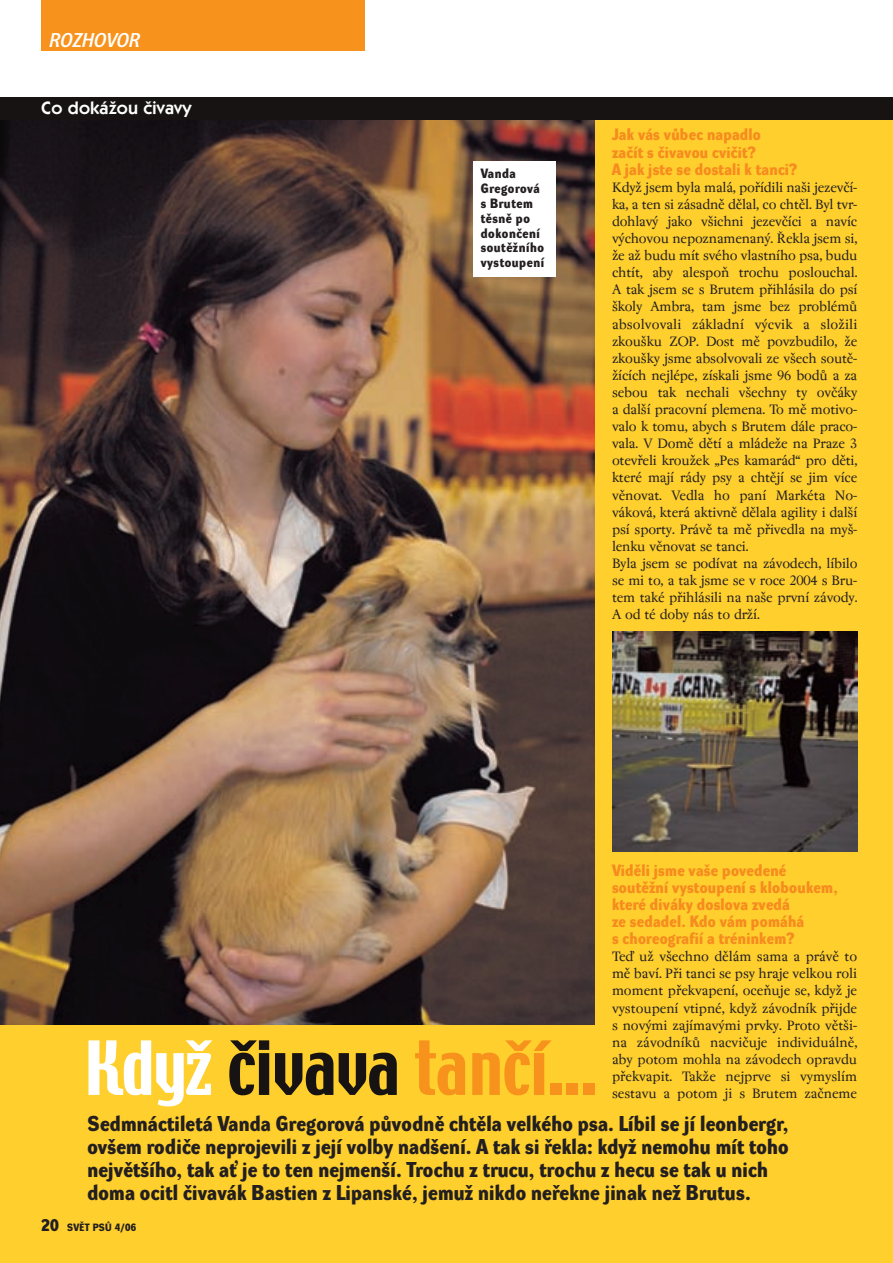
<style>
.page{position:relative;width:893px;height:1263px;background:#fff}
.page>*{position:absolute;margin:0;border:0;box-sizing:border-box;transform-origin:0 0}
.t1{font:66.15px "Techno CE";color:#f7931d}
.t2{font:21px/23px "Dynamo DB";letter-spacing:.01em;color:#231f20}
.t3{font:19.5px "Dynamo D Italic D";letter-spacing:.01em;color:#fff}
.t4{font:600 18px "Itc Kabel CE";letter-spacing:.01em;color:#fff}
.t5{font:16.05px/17.1px "Dynamo DB";letter-spacing:.015em;color:#f68b1f}
.t6{font:15px/17.1px "Regent";letter-spacing:-.015em;color:#231f20}
.t7{font:13.2px/14.9px "Dynamo DB";letter-spacing:.045em;color:#231f20}
.t8{font:10.35px "Dynamo DB";letter-spacing:.03em;color:#231f20}
.s1{color:#fff}
.s2{color:#171312}
.s3{font-size:16.5px}
</style>
<div class="page">
<img style="left:0;top:0;width:893px;height:1263px">
<h3 class="t3" style="left:49px;top:32px;width:92px">ROZHOVOR</h3>
<p class="t4" style="left:41px;top:101px;width:152px">Co dokáÏou ãivavy</p>
<p class="t7" style="left:481px;top:167px;width:65px">Vanda<br>Gregorová s Brutem tûsnû po dokonãení soutûÏního vystoupení</p>
<p class="t5" style="left:612px;top:128px;width:187px">Jak vás vÛbec napadlo<br>zaãít s ãivavou cviãit?<br>A jak jste se dostali k tanci?</p>
<p class="t6" style="left:612px;top:180px;width:247px">KdyÏ jsem byla malá, pofiídili na‰i jezevãí&shy;ka, a ten si zásadnû dûlal, co chtûl. Byl tvr&shy;dohlav˘ jako v‰ichni jezevãíci a navíc v˘chovou nepoznamenan˘. ¤ekla jsem si, Ïe aÏ budu mít svého vlastního psa, budu chtít, aby alespoÀ trochu poslouchal.<br>A tak jsem se s Brutem pfiihlásila do psí ‰koly Ambra, tam jsme bez problémÛ absolvovali základní v˘cvik a sloÏili zkou‰ku ZOP. Dost mû povzbudilo, Ïe zkou‰ky jsme absolvovali ze v‰ech soutû-Ïících nejlépe, získali jsme 96 bodÛ a za sebou tak nechali v‰echny ty ovãáky a dal‰í pracovní plemena. To mû motivo&shy;valo k tomu, abych s Brutem dále praco&shy;vala. V Domû dûtí a mládeÏe na Praze 3 otevfieli krouÏek „Pes kamarád“ pro dûti, které mají rády psy a chtûjí se jim více vûnovat. Vedla ho paní Markéta No&shy;váková, která aktivnû dûlala agility i dal‰í psí sporty. Právû ta mû pfiivedla na my‰- lenku vûnovat se tanci.<br>Byla jsem se podívat na závodech, líbilo se mi to, a tak jsme se v roce 2004 s Bru&shy;tem také pfiihlásili na na‰e první závody.<br>A od té doby nás to drÏí.</p>
<p class="t5" style="left:612px;top:863px;width:227px">Vidûli jsme va‰e povedené soutûÏní vystoupení s kloboukem, které diváky doslova zvedá<br>ze sedadel. Kdo vám pomáhá<br>s choreografií a tréninkem?</p>
<p class="t6" style="left:612px;top:949px;width:247px;text-align:justify">Teì uÏ v‰echno dûlám sama a právû to mû baví. Pfii tanci se psy hraje velkou roli moment pfiekvapení, oceÀuje se, kdyÏ je vystoupení vtipné, kdyÏ závodník pfiijde s nov˘mi zajímav˘mi prvky. Proto vût‰i&shy;na závodníkÛ nacviãuje individuálnû, aby potom mohla na závodech opravdu pfiekvapit. TakÏe nejprve si vymyslím sestavu a potom ji s Brutem zaãneme</p>
<h1 class="t1" style="left:84px;top:1040px;width:515px"><span class="s1">Když</span> <span class="s2">čivava</span> tančí...</h1>
<p class="t2" style="left:87px;top:1114px;width:703px">Sedmnáctiletá Vanda Gregorová pÛvodnû chtûla velkého psa. Líbil se jí leonbergr, ov‰em rodiãe neprojevili z její volby nad‰ení. A tak si fiekla: kdyÏ nemohu mít toho nejvût‰ího, tak aÈ je to ten nejmen‰í. Trochu z trucu, trochu z hecu se tak u nich doma ocitl ãivavák Bastien z Lipanské, jemuÏ nikdo nefiekne jinak neÏ Brutus.</p>
<p class="t8" style="left:41px;top:1223px;width:97px"><span class="s3">20</span> SVùT PSÒ 4/06</p>
</div>
